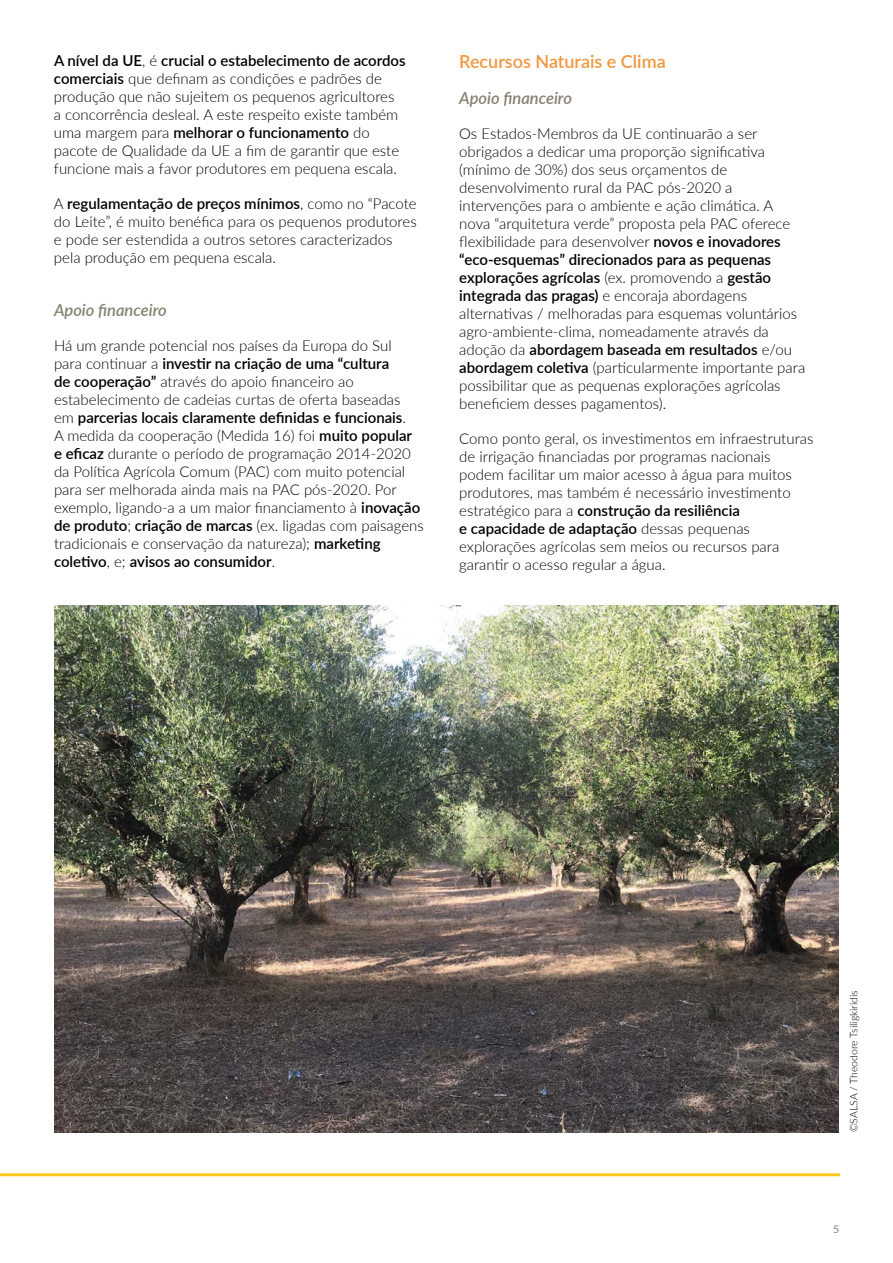
<style>
.page{position:relative;width:893px;height:1263px;background:#fff}
.page>*{position:absolute;margin:0;border:0;box-sizing:border-box;transform-origin:0 0}
.t1{font:600 18px "Lato";color:#f2963f}
.t2{font:italic 600 16.5px "Lato";color:#84816f}
.t3{font:300 15px/18px "Lato";color:#000}
.t4{font:300 10.5px "Lato";color:#000}
.t5{font:10.5px "Lato";color:#84816f}
.s1{font-weight:600}
</style>
<div class="page">
<img style="left:54px;top:606px;width:785px;height:526px">
<hr style="left:0;top:1173px;width:839px;height:3px;background:#faca22">
<p class="t3" style="left:54px;top:51px;width:353px"><span class="s1">A nível da UE</span>, é <span class="s1">crucial o estabelecimento de acordos comerciais</span> que definam as condições e padrões de produção que não sujeitem os pequenos agricultores<br>a concorrência desleal. A este respeito existe também uma margem para <span class="s1">melhorar o funcionamento</span> do pacote de Qualidade da UE a fim de garantir que este funcione mais a favor produtores em pequena escala.</p>
<p class="t3" style="left:54px;top:194px;width:364px">A <span class="s1">regulamentação de preços mínimos</span>, como no “Pacote do Leite”, é muito benéfica para os pequenos produtores e pode ser estendida a outros setores caracterizados pela produção em pequena escala.</p>
<p class="t2" style="left:54px;top:298px;width:114px">Apoio financeiro</p>
<p class="t3" style="left:54px;top:336px;width:371px">Há um grande potencial nos países da Europa do Sul<br>para continuar a <span class="s1">investir na criação de uma “cultura<br>de cooperação”</span> através do apoio financeiro ao estabelecimento de cadeias curtas de oferta baseadas em <span class="s1">parcerias locais claramente definidas e funcionais</span>.<br>A medida da cooperação (Medida 16) foi <span class="s1">muito popular<br>e eficaz</span> durante o período de programação 2014-2020 da Política Agrícola Comum (PAC) com muito potencial para ser melhorada ainda mais na PAC pós-2020. Por exemplo, ligando-a a um maior financiamento à <span class="s1">inovação de produto</span>; <span class="s1">criação de marcas</span> (ex. ligadas com paisagens tradicionais e conservação da natureza); <span class="s1">marketing coletivo</span>, e; <span class="s1">avisos ao consumidor</span>.</p>
<p class="t1" style="left:459px;top:49px;width:208px">Recursos Naturais e Clima</p>
<p class="t2" style="left:459px;top:86px;width:114px">Apoio financeiro</p>
<p class="t3" style="left:459px;top:124px;width:347px">Os Estados-Membros da UE continuarão a ser obrigados a dedicar uma proporção significativa (mínimo de 30%) dos seus orçamentos de desenvolvimento rural da PAC pós-2020 a intervenções para o ambiente e ação climática. A nova “arquitetura verde” proposta pela PAC oferece flexibilidade para desenvolver <span class="s1">novos e inovadores “eco-esquemas” direcionados para as pequenas explorações agrícolas</span> (ex. promovendo a <span class="s1">gestão integrada das pragas)</span> e encoraja abordagens alternativas / melhoradas para esquemas voluntários agro-ambiente-clima, nomeadamente através da adoção da <span class="s1">abordagem baseada em resultados</span> e/ou <span class="s1">abordagem coletiva</span> (particularmente importante para possibilitar que as pequenas explorações agrícolas beneficiem desses pagamentos).</p>
<p class="t3" style="left:459px;top:429px;width:356px">Como ponto geral, os investimentos em infraestruturas de irrigação financiadas por programas nacionais podem facilitar um maior acesso à água para muitos produtores, mas também é necessário investimento estratégico para a <span class="s1">construção da resiliência<br>e capacidade de adaptação</span> dessas pequenas explorações agrícolas sem meios ou recursos para garantir o acesso regular a água.</p>
<p class="t4" style="left:846px;top:1132px;width:144px;rotate:-90deg">©SALSA / Theodore Tsiligkiridis</p>
<p class="t5" style="left:833px;top:1222px;width:8px">5</p>
</div>
